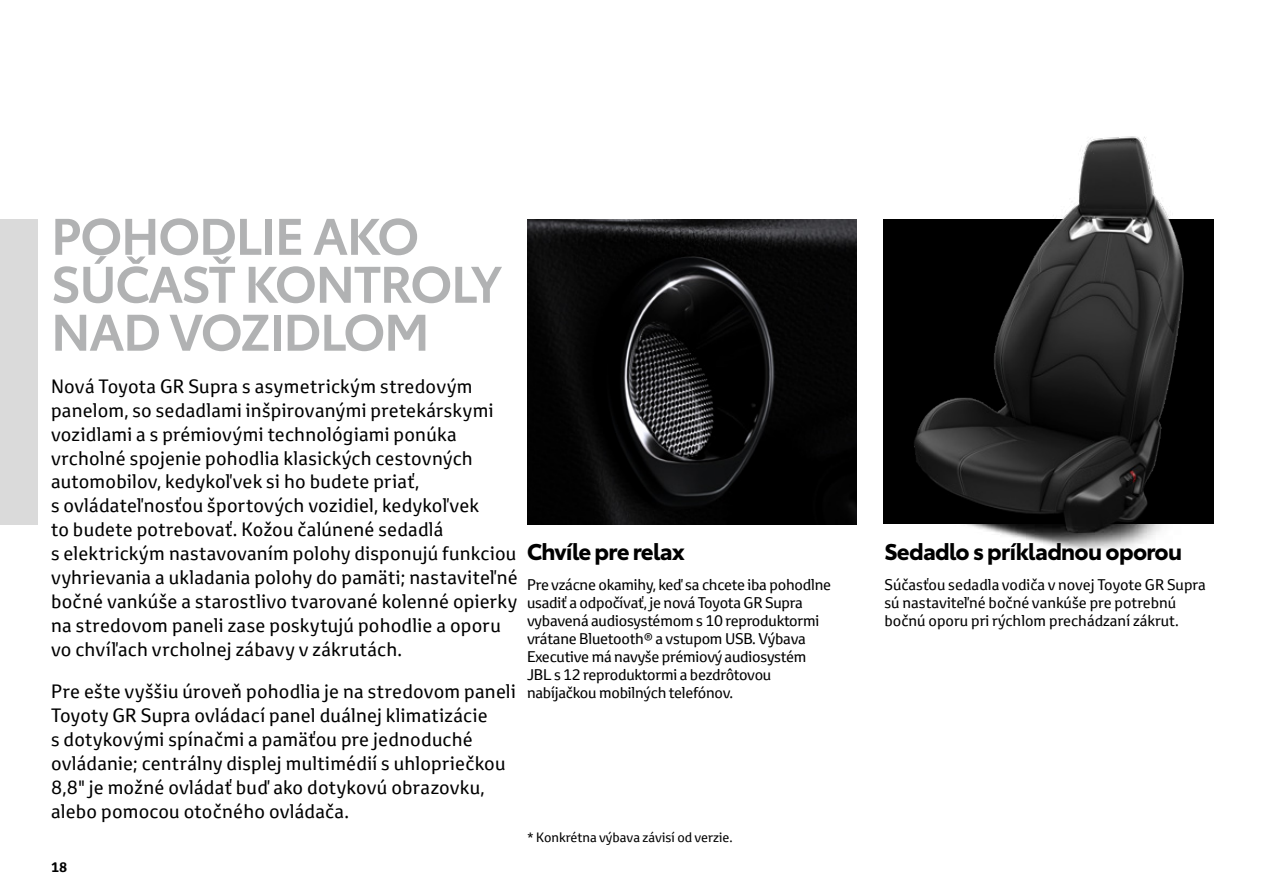
<style>
.page{position:relative;width:1263px;height:893px;background:#fff}
.page>*{position:absolute;margin:0;border:0;box-sizing:border-box;transform-origin:0 0}
.t1{font:600 50.7px/48px "Toyota Type";letter-spacing:-.03em;color:#b1b2b3}
.t2{font:700 22.5px "Toyota Type";letter-spacing:-.03em;color:#000}
.t3{font:18.75px/24px "Toyota Text";letter-spacing:.01em;color:#000}
.t4{font:15px/18px "Toyota Text";letter-spacing:-.015em;color:#000}
.t5{font:700 13.5px "Toyota Text";color:#000}
.t6{font:13.2px "Toyota Text";color:#000}
</style>
<div class="page">
<div style="left:0;top:219px;width:37px;height:305px;background:#dadada"></div>
<img style="left:527px;top:219px;width:330px;height:305px">
<div style="left:884px;top:219px;width:330px;height:305px;background:#000"></div>
<img style="left:914px;top:136px;width:270px;height:415px">
<h1 class="t1" style="left:51px;top:208px;width:452px">POHODLIE AKO<br>SÚČASŤ KONTROLY<br>NAD VOZIDLOM</h1>
<p class="t3" style="left:51px;top:374px;width:468px">Nová Toyota GR Supra s asymetrickým stredovým panelom, so sedadlami inšpirovanými pretekárskymi vozidlami a s prémiovými technológiami ponúka vrcholné spojenie pohodlia klasických cestovných automobilov, kedykoľvek si ho budete priať,<br>s ovládateľnosťou športových vozidiel, kedykoľvek<br>to budete potrebovať. Kožou čalúnené sedadlá<br>s elektrickým nastavovaním polohy disponujú funkciou vyhrievania a ukladania polohy do pamäti; nastaviteľné bočné vankúše a starostlivo tvarované kolenné opierky na stredovom paneli zase poskytujú pohodlie a oporu vo chvíľach vrcholnej zábavy v zákrutách.</p>
<p class="t3" style="left:51px;top:679px;width:466px">Pre ešte vyššiu úroveň pohodlia je na stredovom paneli Toyoty GR Supra ovládací panel duálnej klimatizácie<br>s dotykovými spínačmi a pamäťou pre jednoduché ovládanie; centrálny displej multimédií s uhlopriečkou 8,8" je možné ovládať buď ako dotykovú obrazovku, alebo pomocou otočného ovládača.</p>
<p class="t5" style="left:51px;top:858px;width:18px">18</p>
<p class="t2" style="left:527px;top:535px;width:159px">Chvíle pre relax</p>
<p class="t4" style="left:527px;top:576px;width:306px">Pre vzácne okamihy, keď sa chcete iba pohodlne usadiť a odpočívať, je nová Toyota GR Supra vybavená audiosystémom s 10 reproduktormi vrátane Bluetooth® a vstupom USB. Výbava Executive má navyše prémiový audiosystém JBL s 12 reproduktormi a bezdrôtovou nabíjačkou mobilných telefónov.</p>
<p class="t6" style="left:527px;top:828px;width:207px">* Konkrétna výbava závisí od verzie.</p>
<p class="t2" style="left:884px;top:535px;width:299px">Sedadlo s príkladnou oporou</p>
<p class="t4" style="left:884px;top:576px;width:323px">Súčasťou sedadla vodiča v novej Toyote GR Supra sú nastaviteľné bočné vankúše pre potrebnú bočnú oporu pri rýchlom prechádzaní zákrut.</p>
</div>
